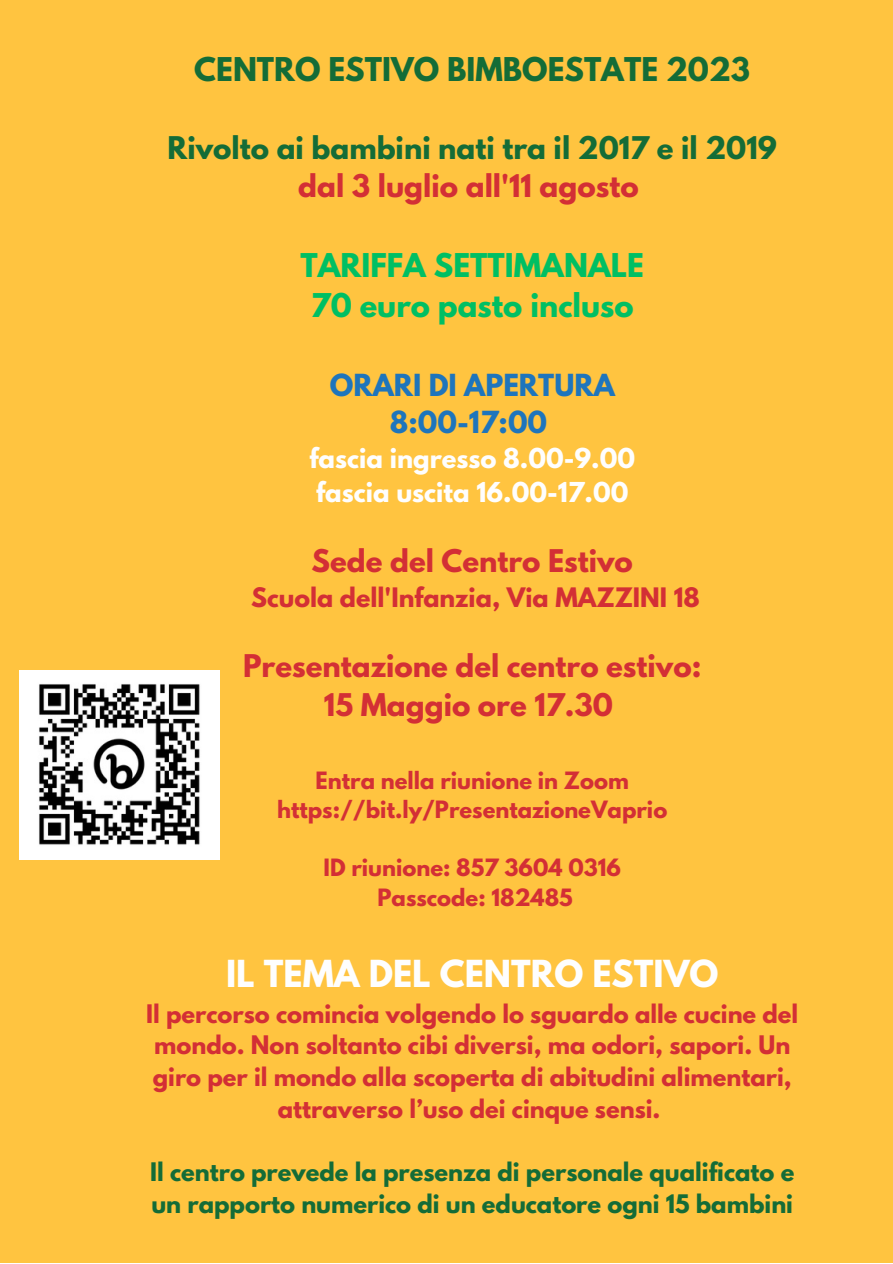
<style>
.page{position:relative;width:893px;height:1264px;background:#fff}
.page>*{position:absolute;margin:0;border:0;box-sizing:border-box;transform-origin:0 0}
.t1{font:700 33px "League Spartan";color:#fefefe}
.t2{font:700 28.95px "League Spartan";color:#00bf63}
.t3{font:700 28.95px "League Spartan";color:#146c37}
.t4{font:700 27.75px "League Spartan";color:#d32f35}
.t5{font:700 27.75px "League Spartan";color:#146c37}
.t6{font:700 27px "League Spartan";color:#1e75bc}
.t7{font:700 24.3px "League Spartan";color:#fefefe}
.t8{font:700 23.7px "League Spartan";color:#d32f35}
.t9{font:700 22.65px/31.7px "League Spartan";color:#d32f35;text-align:center}
.t10{font:700 22.65px/31.7px "League Spartan";color:#146c37}
.t11{font:700 21.15px "League Spartan";color:#d32f35}
</style>
<div class="page">
<div style="left:0;top:0;width:892px;height:1262px;background:#ffc440"></div>
<img style="left:19px;top:670px;width:200px;height:189px">
<p class="t3" style="left:194px;top:55px;width:557px">CENTRO ESTIVO BIMBOESTATE 2023</p>
<p class="t5" style="left:168px;top:134px;width:610px">Rivolto ai bambini nati tra il 2017 e il 2019</p>
<p class="t4" style="left:298px;top:172px;width:342px">dal 3 luglio all'11 agosto</p>
<p class="t2" style="left:300px;top:250px;width:345px">TARIFFA SETTIMANALE</p>
<p class="t2" style="left:311px;top:291px;width:324px">70 euro pasto incluso</p>
<p class="t6" style="left:330px;top:372px;width:286px">ORARI DI APERTURA</p>
<p class="t6" style="left:390px;top:409px;width:159px">8:00-17:00</p>
<p class="t7" style="left:309px;top:446px;width:327px">fascia ingresso 8.00-9.00</p>
<p class="t7" style="left:316px;top:480px;width:314px">fascia uscita 16.00-17.00</p>
<p class="t4" style="left:311px;top:547px;width:323px">Sede del Centro Estivo</p>
<p class="t8" style="left:251px;top:586px;width:450px">Scuola dell'Infanzia, Via MAZZINI 18</p>
<p class="t4" style="left:243px;top:652px;width:459px">Presentazione del centro estivo:</p>
<p class="t4" style="left:324px;top:690px;width:291px">15 Maggio ore 17.30</p>
<p class="t11" style="left:315px;top:769px;width:315px">Entra nella riunione in Zoom</p>
<p class="t11" style="left:277px;top:798px;width:391px">https://bit.ly/PresentazioneVaprio</p>
<p class="t11" style="left:323px;top:857px;width:299px">ID riunione: 857 3604 0316</p>
<p class="t11" style="left:377px;top:886px;width:197px">Passcode: 182485</p>
<p class="t1" style="left:226px;top:957px;width:494px">IL TEMA DEL CENTRO ESTIVO</p>
<p class="t9" style="left:146px;top:1000px;width:653px">Il percorso comincia volgendo lo sguardo alle cucine del mondo. Non soltanto cibi diversi, ma odori, sapori. Un giro per il mondo alla scoperta di abitudini alimentari, attraverso l’uso dei cinque sensi.</p>
<p class="t10" style="left:150px;top:1158px;width:645px">Il centro prevede la presenza di personale qualificato e un rapporto numerico di un educatore ogni 15 bambini</p>
</div>
